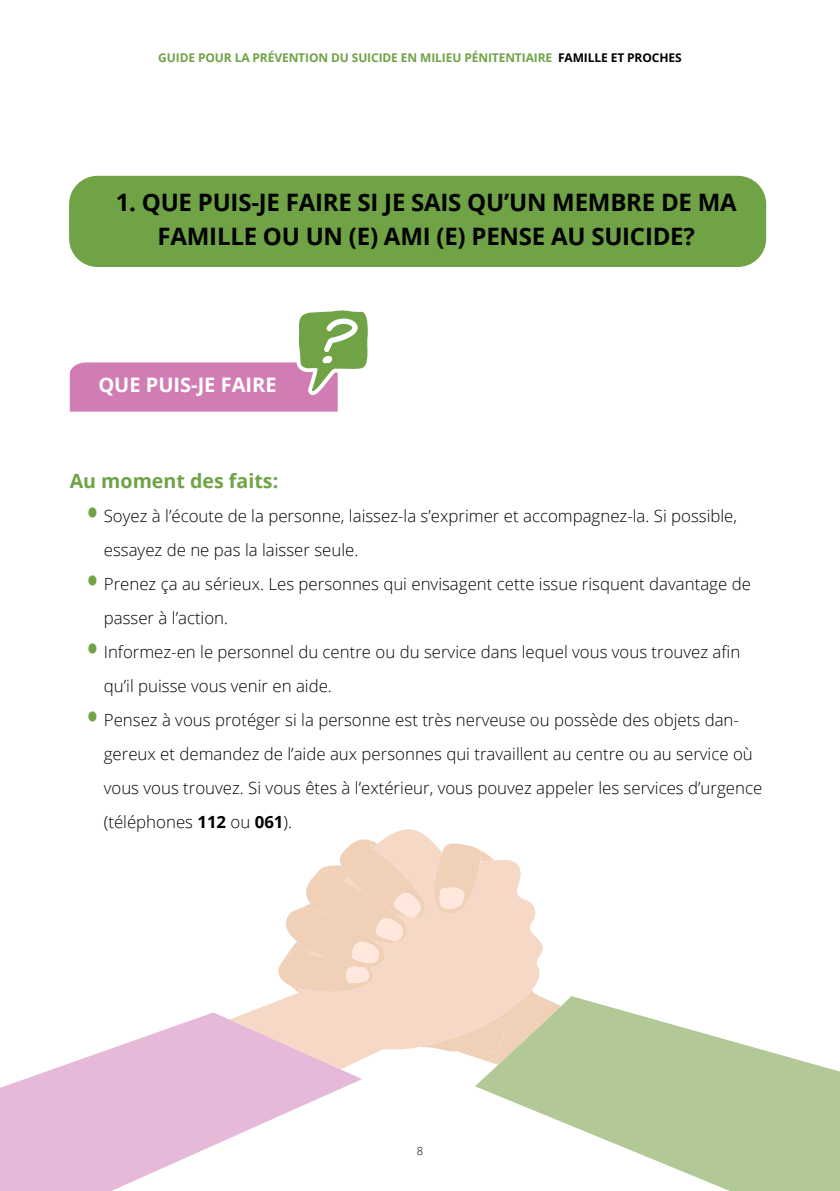
<style>
.page{position:relative;width:840px;height:1191px;background:#fff}
.page>*{position:absolute;margin:0;border:0;box-sizing:border-box;transform-origin:0 0}
.Heading_2{font:700 24px/34px "Open Sans";letter-spacing:-.01em;color:#000;text-align:center}
.t1{font:700 20px "Open Sans";color:#fff}
.t2{font:700 19.6px "Open Sans";color:#6fa346}
.t3{font:300 16.8px/34px "Open Sans";color:#000}
.t4{font:700 12px "Open Sans";letter-spacing:-.01em;color:#6fa346}
.t5{font:300 11.2px "Open Sans";color:#000}
.s1{color:#000}
.s2{font-weight:700}
</style>
<div class="page">
<div style="left:69px;top:176px;width:696px;height:91px;background:#6fa346;border-radius:28px"></div>
<svg style="left:70px;top:310px;width:298px;height:102px"></svg>
<svg style="left:249px;top:829px;width:180px;height:183px"></svg>
<svg style="left:278px;top:839px;width:265px;height:220px"></svg>
<svg style="left:0;top:1012px;width:362px;height:179px;fill:#e5b9d7"></svg>
<svg style="left:474px;top:996px;width:365px;height:195px;fill:#b3c897"></svg>
<svg style="left:839px;top:1071px;width:1px;height:96px"></svg>
<p class="t4" style="left:158px;top:49px;width:524px">GUIDE POUR LA PRÉVENTION DU SUICIDE EN MILIEU PÉNITENTIAIRE <span class="s1">FAMILLE ET PROCHES</span></p>
<p class="Heading_2" style="left:116px;top:185px;width:622px">1. QUE PUIS-JE FAIRE SI JE SAIS QU’UN MEMBRE DE MA<br>FAMILLE OU UN (E) AMI (E) PENSE AU SUICIDE?</p>
<p class="t1" style="left:98px;top:370px;width:180px">QUE PUIS-JE FAIRE</p>
<p class="t2" style="left:70px;top:467px;width:210px">Au moment des faits:</p>
<p class="t3" style="left:104px;top:499px;width:634px">Soyez à l’écoute de la personne, laissez-la s’exprimer et accompagnez-la. Si possible, essayez de ne pas la laisser seule.</p>
<p class="t3" style="left:104px;top:567px;width:648px">Prenez ça au sérieux. Les personnes qui envisagent cette issue risquent davantage de passer à l’action.</p>
<p class="t3" style="left:104px;top:635px;width:637px">Informez-en le personnel du centre ou du service dans lequel vous vous trouvez afin qu’il puisse vous venir en aide.</p>
<p class="t3" style="left:104px;top:703px;width:659px">Pensez à vous protéger si la personne est très nerveuse ou possède des objets dan&shy;gereux et demandez de l’aide aux personnes qui travaillent au centre ou au service où vous vous trouvez. Si vous êtes à l’extérieur, vous pouvez appeler les services d’urgence (téléphones <span class="s2">112</span> ou <span class="s2">061</span>).</p>
<p class="t5" style="left:416px;top:1143px;width:8px">8</p>
</div>
